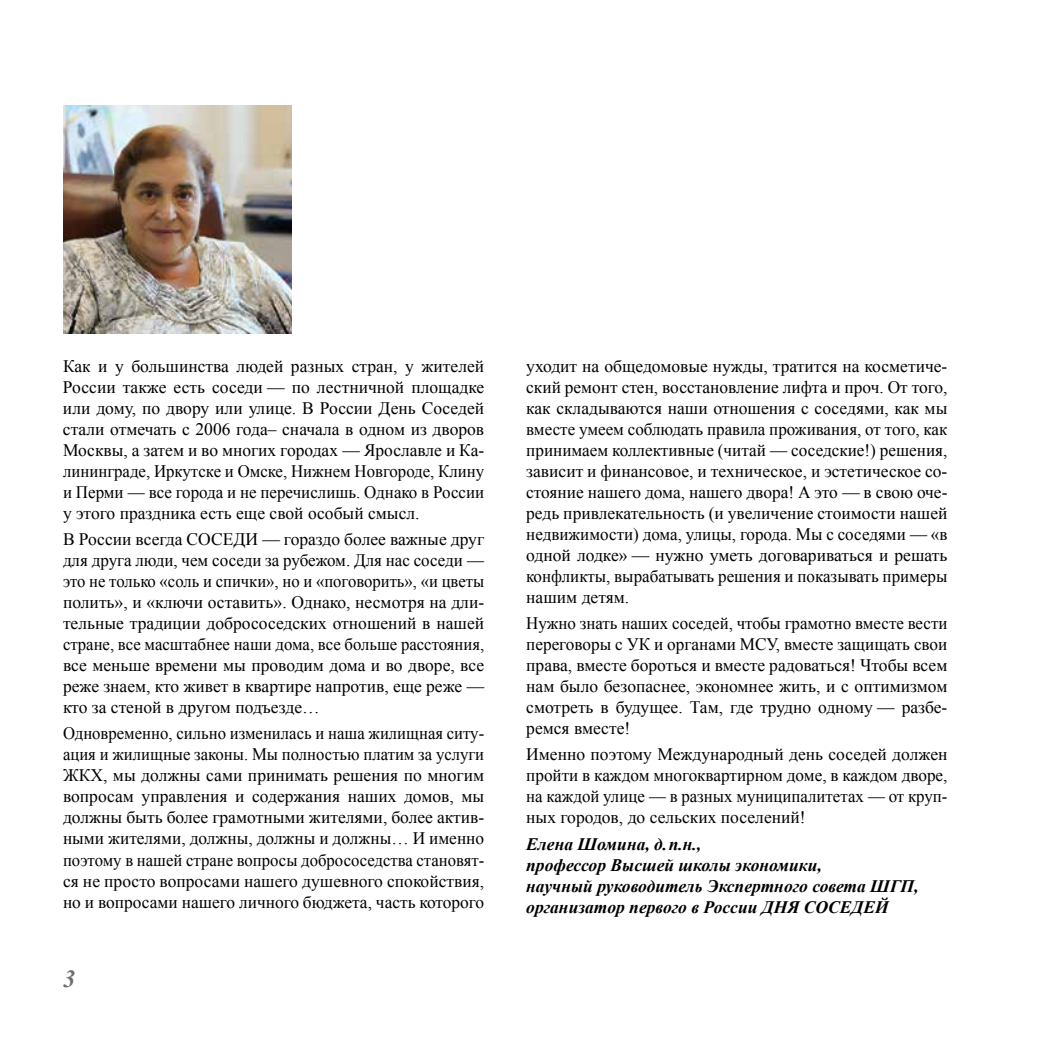
<style>
.page{position:relative;width:1042px;height:1042px;background:#fff}
.page>*{position:absolute;margin:0;border:0;box-sizing:border-box;transform-origin:0 0}
.t1{font:italic 700 24.5px "Times New Roman";color:#6d6e71}
.t2{font:17.5px/21px "Times New Roman";color:#000;text-align:justify}
.t3{font:17.5px/21px "Times New Roman";color:#000;text-align:justify;scale:.95 1}
.t4{font:italic 700 17.5px/21px "Times New Roman";color:#000}
</style>
<div class="page">
<img style="left:63px;top:105px;width:228px;height:228px">
<p class="t2" style="left:63px;top:355px;width:423px">Как и у большинства людей разных стран, у жителей России также есть соседи — по лестничной площадке или дому, по двору или улице. В России День Соседей стали отмечать с 2006 года– сначала в одном из дворов Москвы, а затем и во многих городах — Ярославле и Ка&shy;лининграде, Иркутске и Омске, Нижнем Новгороде, Клину и Перми — все города и не перечислишь. Однако в России у этого праздника есть еще свой особый смысл.</p>
<p class="t2" style="left:63px;top:528px;width:423px">В России всегда СОСЕДИ — гораздо более важные друг для друга люди, чем соседи за рубежом. Для нас соседи — это не только «соль и спички», но и «поговорить», «и цветы полить», и «ключи оставить». Однако, несмотря на дли&shy;тельные традиции добрососедских отношений в нашей стране, все масштабнее наши дома, все больше расстояния, все меньше времени мы проводим дома и во дворе, все реже знаем, кто живет в квартире напротив, еще реже — кто за стеной в другом подъезде…</p>
<p class="t3" style="left:63px;top:723px;width:445px">Одновременно, сильно изменилась и наша жилищная ситу&shy;ация и жилищные законы. Мы полностью платим за услуги ЖКХ, мы должны сами принимать решения по многим вопросам управления и содержания наших домов, мы должны быть более грамотными жителями, более актив&shy;ными жителями, должны, должны и должны… И именно поэтому в нашей стране вопросы добрососедства становят&shy;ся не просто вопросами нашего душевного спокойствия, но и вопросами нашего личного бюджета, часть которого</p>
<h1 class="t1" style="left:63px;top:962px;width:14px">3</h1>
<p class="t2" style="left:526px;top:355px;width:423px">уходит на общедомовые нужды, тратится на косметиче&shy;ский ремонт стен, восстановление лифта и проч. От того, как складываются наши отношения с соседями, как мы вместе умеем соблюдать правила проживания, от того, как принимаем коллективные (читай — соседские!) решения, зависит и финансовое, и техническое, и эстетическое со&shy;стояние нашего дома, нашего двора! А это — в свою оче&shy;редь привлекательность (и увеличение стоимости нашей недвижимости) дома, улицы, города. Мы с соседями — «в одной лодке» — нужно уметь договариваться и решать конфликты, вырабатывать решения и показывать примеры нашим детям.</p>
<p class="t2" style="left:526px;top:612px;width:423px">Нужно знать наших соседей, чтобы грамотно вместе вести переговоры с УК и органами МСУ, вместе защищать свои права, вместе бороться и вместе радоваться! Чтобы всем нам было безопаснее, экономнее жить, и с оптимизмом смотреть в будущее. Там, где трудно одному — разбе&shy;ремся вместе!</p>
<p class="t2" style="left:526px;top:744px;width:423px">Именно поэтому Международный день соседей должен пройти в каждом многоквартирном доме, в каждом дворе, на каждой улице — в разных муниципалитетах — от круп&shy;ных городов, до сельских поселений!</p>
<p class="t4" style="left:526px;top:833px;width:394px">Елена Шомина, д. п.н.,<br>профессор Высшей школы экономики,<br>научный руководитель Экспертного совета ШГП, организатор первого в России ДНЯ СОСЕДЕЙ</p>
</div>
